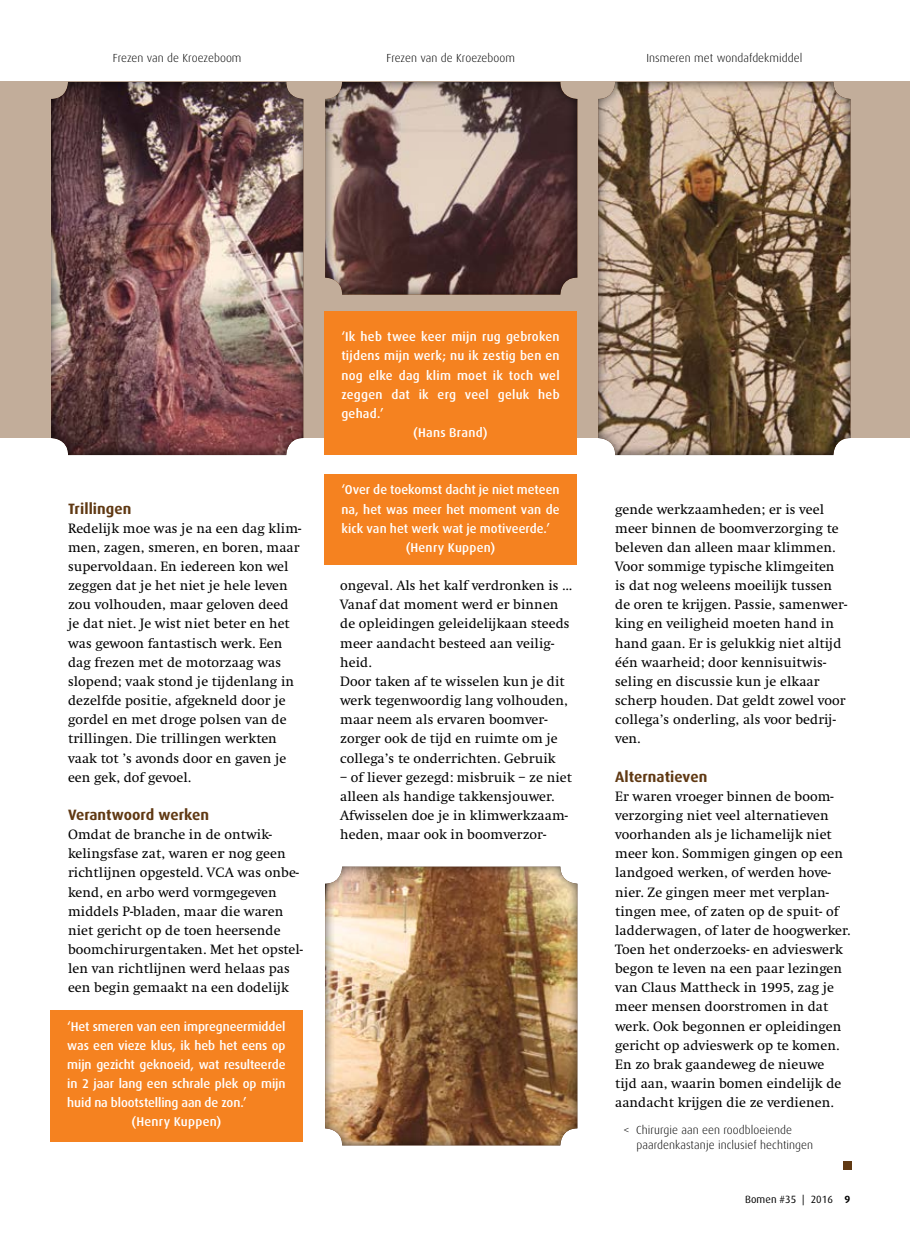
<style>
.page{position:relative;width:910px;height:1234px;background:#fff}
.page>*{position:absolute;margin:0;border:0;box-sizing:border-box;transform-origin:0 0}
.t1{font:700 15px "Dax";letter-spacing:.005em;color:#603913}
.t2{font:14.1px/19.2px "Swift EF";letter-spacing:.005em;color:#000}
.t3{font:500 12.75px "Dax";color:#fff}
.t4{font:500 12.75px "Dax";letter-spacing:.02em;color:#fff}
.t5{font:300 11.7px/15px "Dax";letter-spacing:.005em;color:#000}
.t6{font:10.5px "Dax";letter-spacing:.005em;color:#000}
.s1{font-weight:700}
</style>
<div class="page">
<div style="left:0;top:82px;width:910px;height:356px;background:#c2ad9a"></div>
<div style="left:324px;top:311px;width:253px;height:144px;background:#f58220"></div>
<div style="left:50px;top:1009px;width:253px;height:131px;background:#f58220"></div>
<div style="left:324px;top:474px;width:253px;height:90px;background:#f58220"></div>
<div style="left:843px;top:1161px;width:9px;height:8px;background:#603913"></div>
<div style="left:323px;top:80px;width:255px;height:216px;background:#000;opacity:.75"></div>
<div style="left:49px;top:80px;width:255px;height:375px;background:#000;opacity:.75"></div>
<div style="left:596px;top:80px;width:255px;height:375px;background:#000;opacity:.75"></div>
<div style="left:323px;top:863px;width:255px;height:282px;background:#000;opacity:.75"></div>
<p class="t5" style="left:113px;top:51px;width:130px">Frezen van de Kroezeboom</p>
<p class="t5" style="left:386px;top:51px;width:130px">Frezen van de Kroezeboom</p>
<p class="t5" style="left:646px;top:51px;width:157px">Insmeren met wondafdekmiddel</p>
<p class="t1" style="left:68px;top:500px;width:65px">Trillingen</p>
<p class="t2" style="left:68px;top:518px;width:235px">Redelijk moe was je na een dag klim&shy;men, zagen, smeren, en boren, maar supervoldaan. En iedereen kon wel zeggen dat je het niet je hele leven zou volhouden, maar geloven deed je dat niet. Je wist niet beter en het was gewoon fantastisch werk. Een dag frezen met de motorzaag was slopend; vaak stond je tijdenlang in dezelfde positie, afgekneld door je gordel en met droge polsen van de trillingen. Die trillingen werkten vaak tot ’s avonds door en gaven je een gek, dof gevoel.</p>
<p class="t1" style="left:68px;top:806px;width:143px">Verantwoord werken</p>
<p class="t2" style="left:68px;top:825px;width:236px">Omdat de branche in de ontwik&shy;kelingsfase zat, waren er nog geen richtlijnen opgesteld. VCA was onbe&shy;kend, en arbo werd vormgegeven middels P-bladen, maar die waren niet gericht op de toen heersende boomchirurgentaken. Met het opstel&shy;len van richtlijnen werd helaas pas een begin gemaakt na een dodelijk</p>
<p class="t3" style="left:67px;top:1018px;width:220px">‘Het smeren van een impregneermiddel</p>
<p class="t3" style="left:67px;top:1037px;width:220px">was een vieze klus, ik heb het eens op</p>
<p class="t3" style="left:67px;top:1057px;width:220px">mijn gezicht geknoeid, wat resulteerde</p>
<p class="t3" style="left:67px;top:1076px;width:220px">in 2 jaar lang een schrale plek op mijn</p>
<p class="t3" style="left:67px;top:1095px;width:181px">huid na blootstelling aan de zon.’</p>
<p class="t4" style="left:132px;top:1114px;width:91px">(Henry Kuppen)</p>
<p class="t4" style="left:341px;top:329px;width:220px">‘Ik heb twee keer mijn rug gebroken</p>
<p class="t4" style="left:341px;top:349px;width:220px">tijdens mijn werk; nu ik zestig ben en</p>
<p class="t4" style="left:341px;top:368px;width:220px">nog elke dag klim moet ik toch wel</p>
<p class="t3" style="left:341px;top:387px;width:220px">zeggen dat ik erg veel geluk heb</p>
<p class="t3" style="left:341px;top:406px;width:44px">gehad.’</p>
<p class="t4" style="left:413px;top:425px;width:76px">(Hans Brand)</p>
<p class="t3" style="left:341px;top:483px;width:220px">‘Over de toekomst dacht je niet meteen</p>
<p class="t3" style="left:341px;top:502px;width:220px">na, het was meer het moment van de</p>
<p class="t3" style="left:341px;top:521px;width:210px">kick van het werk wat je motiveerde.’</p>
<p class="t4" style="left:406px;top:540px;width:91px">(Henry Kuppen)</p>
<p class="t2" style="left:340px;top:576px;width:233px">ongeval. Als het kalf verdronken is …<br>Vanaf dat moment werd er binnen de opleidingen geleidelijkaan steeds meer aandacht besteed aan veilig&shy;heid.<br>Door taken af te wisselen kun je dit werk tegenwoordig lang volhouden, maar neem als ervaren boomver&shy;zorger ook de tijd en ruimte om je collega’s te onderrichten. Gebruik</p>
<p class="t2" style="left:340px;top:767px;width:233px">– of liever gezegd: misbruik – ze niet alleen als handige takkensjouwer.<br>Afwisselen doe je in klimwerkzaam&shy;heden, maar ook in boomverzor-</p>
<p class="t2" style="left:615px;top:499px;width:233px">gende werkzaamheden; er is veel meer binnen de boomverzorging te beleven dan alleen maar klimmen.<br>Voor sommige typische klimgeiten is dat nog weleens moeilijk tussen de oren te krijgen. Passie, samenwer&shy;king en veiligheid moeten hand in hand gaan. Er is gelukkig niet altijd één waarheid; door kennisuitwis&shy;seling en discussie kun je elkaar scherp houden. Dat geldt zowel voor collega’s onderling, als voor bedrij&shy;ven.</p>
<p class="t1" style="left:615px;top:767px;width:94px">Alternatieven</p>
<p class="t2" style="left:615px;top:786px;width:237px">Er waren vroeger binnen de boom&shy;verzorging niet veel alternatieven voorhanden als je lichamelijk niet meer kon. Sommigen gingen op een landgoed werken, of werden hove&shy;nier. Ze gingen meer met verplan&shy;tingen mee, of zaten op de spuit- of ladderwagen, of later de hoogwerker.<br>Toen het onderzoeks- en advieswerk begon te leven na een paar lezingen van Claus Mattheck in 1995, zag je meer mensen doorstromen in dat werk. Ook begonnen er opleidingen gericht op advieswerk op te komen.<br>En zo brak gaandeweg de nieuwe<br>tijd aan, waarin bomen eindelijk de aandacht krijgen die ze verdienen.</p>
<p class="t5" style="left:636px;top:1121px;width:178px;text-indent:-13px">&lt; Chirurgie aan een roodbloeiende paardenkastanje inclusief hechtingen</p>
<p class="t6" style="left:745px;top:1193px;width:107px">Bomen #35 | 2016 <span class="s1">9</span></p>
</div>
